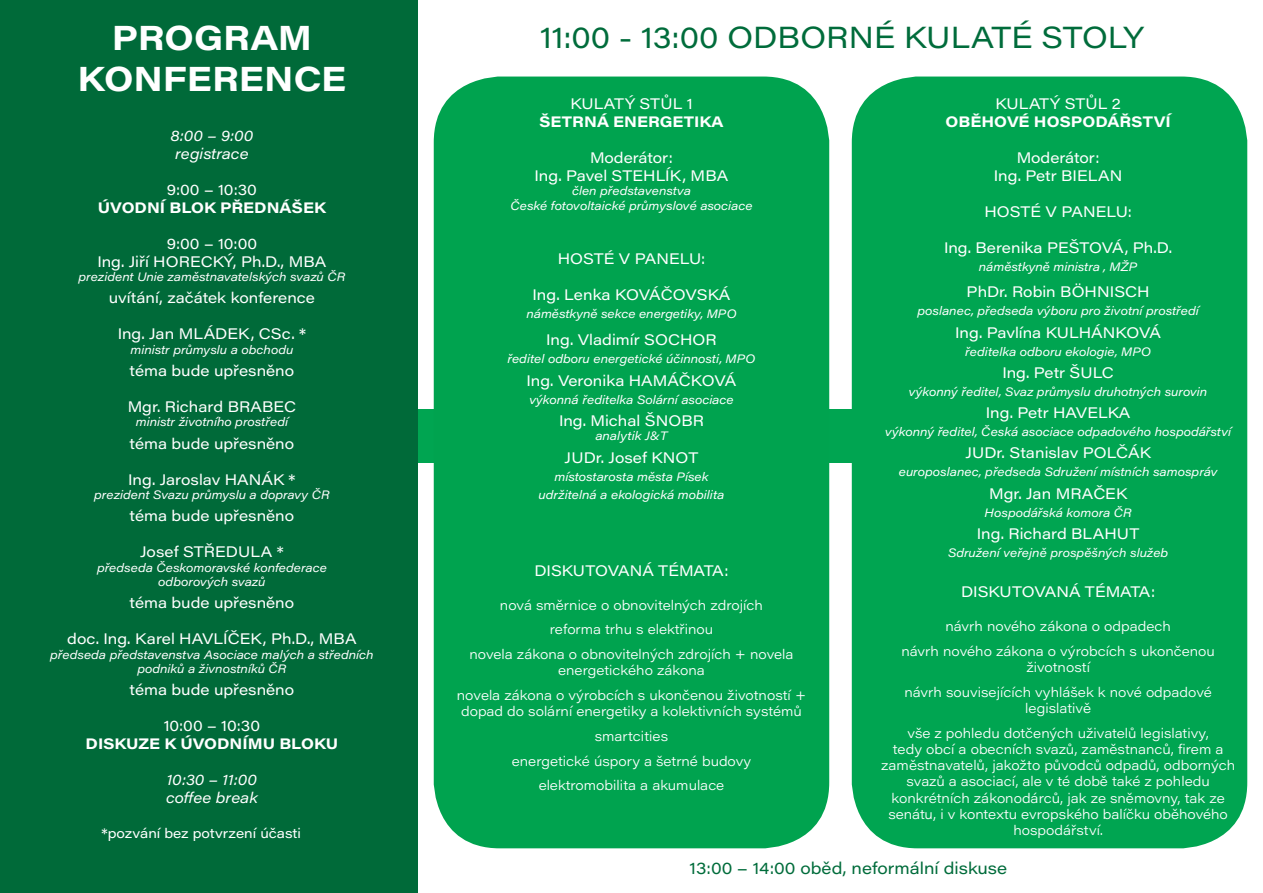
<style>
.page{position:relative;width:1263px;height:893px;background:#fff}
.page>*{position:absolute;margin:0;border:0;box-sizing:border-box;transform-origin:0 0}
.t1{font:700 34.2px "Acumin Pro Wide";color:#fff}
.t2{font:30px "Acumin Pro Wide";letter-spacing:.005em;color:#006c3b}
.t3{font:16.5px "Acumin Pro Wide";color:#006c3b}
.Paragraph_Style_1{font:15px "Acumin Pro Wide";color:#fff}
.t4{font:700 15px "Acumin Pro Wide";color:#fff}
.Styl_odstavce1{font:15px "Acumin Pro Wide";color:#fff}
.t5{font:italic 15px "Acumin Pro Wide";color:#fff}
.Styl_odstavce2{font:300 13.5px/16.2px "Acumin Pro Wide";color:#fff;text-align:center}
.t6{font:13.5px "Acumin Pro Wide";color:#fff}
.Styl_odstavce1-2{font:italic 12px/14.4px "Acumin Pro Wide";letter-spacing:.005em;color:#fff;text-align:center}
.Styl_odstavce2-2{font:italic 12px "Acumin Pro Wide";color:#fff}
</style>
<div class="page">
<div style="left:829px;top:409px;width:23px;height:53px;background:#00a551"></div>
<div style="left:417px;top:409px;width:17px;height:53px;background:#00a551"></div>
<div style="left:852px;top:77px;width:395px;height:771px;background:#00a551;border-radius:66px"></div>
<div style="left:0;top:0;width:417px;height:893px;background:#006a39"></div>
<div style="left:434px;top:77px;width:395px;height:771px;background:#00a34f;border-radius:66px"></div>
<p class="t1" style="left:112px;top:13px;width:202px">PROGRAM</p>
<p class="t1" style="left:78px;top:54px;width:270px">KONFERENCE</p>
<p class="t5" style="left:170px;top:125px;width:85px">8:00 – 9:00</p>
<p class="t5" style="left:175px;top:143px;width:75px">registrace</p>
<p class="Paragraph_Style_1" style="left:167px;top:179px;width:92px">9:00 – 10:30</p>
<p class="t4" style="left:98px;top:196px;width:229px">ÚVODNÍ BLOK PŘEDNÁŠEK</p>
<p class="Paragraph_Style_1" style="left:167px;top:233px;width:92px">9:00 – 10:00</p>
<p class="Paragraph_Style_1" style="left:97px;top:251px;width:231px">Ing. Jiří HORECKÝ, Ph.D., MBA</p>
<p class="Styl_odstavce1-2" style="left:78px;top:269px;width:268px">prezident Unie zaměstnavatelských svazů ČR</p>
<p class="Paragraph_Style_1" style="left:109px;top:287px;width:208px">uvítání, začátek konference</p>
<p class="Paragraph_Style_1" style="left:118px;top:323px;width:190px">Ing. Jan MLÁDEK, CSc. *</p>
<p class="Styl_odstavce1-2" style="left:130px;top:342px;width:164px">ministr průmyslu a obchodu</p>
<p class="Paragraph_Style_1" style="left:130px;top:360px;width:166px">téma bude upřesněno</p>
<p class="Paragraph_Style_1" style="left:128px;top:396px;width:170px">Mgr. Richard BRABEC</p>
<p class="Styl_odstavce1-2" style="left:136px;top:414px;width:154px">ministr životního prostředí</p>
<p class="Paragraph_Style_1" style="left:130px;top:433px;width:166px">téma bude upřesněno</p>
<p class="Paragraph_Style_1" style="left:128px;top:469px;width:169px">Ing. Jaroslav HANÁK *</p>
<p class="Styl_odstavce1-2" style="left:94px;top:487px;width:237px">prezident Svazu průmyslu a dopravy ČR</p>
<p class="Paragraph_Style_1" style="left:130px;top:505px;width:166px">téma bude upřesněno</p>
<p class="Paragraph_Style_1" style="left:140px;top:541px;width:145px">Josef STŘEDULA *</p>
<p class="Styl_odstavce1-2" style="left:97px;top:560px;width:231px">předseda Českomoravské konfederace odborových svazů</p>
<p class="Paragraph_Style_1" style="left:130px;top:592px;width:166px">téma bude upřesněno</p>
<p class="Paragraph_Style_1" style="left:67px;top:628px;width:291px">doc. Ing. Karel HAVLÍČEK, Ph.D., MBA</p>
<p class="Styl_odstavce1-2" style="left:50px;top:647px;width:325px">předseda představenstva Asociace malých a středních podniků a živnostníků ČR</p>
<p class="Paragraph_Style_1" style="left:130px;top:679px;width:166px">téma bude upřesněno</p>
<p class="Paragraph_Style_1" style="left:164px;top:715px;width:98px">10:00 – 10:30</p>
<p class="t4" style="left:86px;top:733px;width:254px">DISKUZE K ÚVODNÍMU BLOKU</p>
<p class="t5" style="left:167px;top:769px;width:92px">10:30 – 11:00</p>
<p class="t5" style="left:166px;top:787px;width:93px">coffee break</p>
<p class="t6" style="left:102px;top:824px;width:201px">*pozvání bez potvrzení účasti</p>
<p class="t2" style="left:540px;top:16px;width:605px">11:00 - 13:00 ODBORNÉ KULATÉ STOLY</p>
<p class="Paragraph_Style_1" style="left:570px;top:93px;width:124px">KULATÝ STŮL 1</p>
<p class="t4" style="left:539px;top:111px;width:186px">ŠETRNÁ ENERGETIKA</p>
<p class="Paragraph_Style_1" style="left:590px;top:147px;width:84px">Moderátor:</p>
<p class="Paragraph_Style_1" style="left:535px;top:165px;width:195px">Ing. Pavel STEHLÍK, MBA</p>
<p class="Styl_odstavce1-2" style="left:572px;top:183px;width:120px">člen představenstva</p>
<p class="Styl_odstavce1-2" style="left:510px;top:198px;width:244px">České fotovoltaické průmyslové asociace</p>
<p class="Paragraph_Style_1" style="left:558px;top:248px;width:149px">HOSTÉ V PANELU:</p>
<p class="Paragraph_Style_1" style="left:533px;top:284px;width:199px">Ing. Lenka KOVÁČOVSKÁ</p>
<p class="Styl_odstavce2-2" style="left:526px;top:305px;width:212px">náměstkyně sekce energetiky, MPO</p>
<p class="Styl_odstavce1" style="left:546px;top:329px;width:172px">Ing. Vladimír SOCHOR</p>
<p class="Styl_odstavce1-2" style="left:507px;top:351px;width:250px">ředitel odboru energetické účinnosti, MPO</p>
<p class="Styl_odstavce1" style="left:526px;top:370px;width:211px">Ing. Veronika HAMÁČKOVÁ</p>
<p class="Styl_odstavce1-2" style="left:529px;top:392px;width:206px">výkonná ředitelka Solární asociace</p>
<p class="Paragraph_Style_1" style="left:559px;top:410px;width:146px">Ing. Michal ŠNOBR</p>
<p class="Styl_odstavce1-2" style="left:595px;top:428px;width:74px">analytik J&amp;T</p>
<p class="Styl_odstavce1" style="left:565px;top:447px;width:135px">JUDr. Josef KNOT</p>
<p class="Styl_odstavce1-2" style="left:538px;top:467px;width:187px;line-height:18px">místostarosta města Písek udržitelná a ekologická mobilita</p>
<p class="Paragraph_Style_1" style="left:995px;top:93px;width:127px">KULATÝ STŮL 2</p>
<p class="t4" style="left:945px;top:111px;width:227px">OBĚHOVÉ HOSPODÁŘSTVÍ</p>
<p class="Paragraph_Style_1" style="left:1017px;top:147px;width:84px">Moderátor:</p>
<p class="Paragraph_Style_1" style="left:994px;top:165px;width:130px">Ing. Petr BIELAN</p>
<p class="Paragraph_Style_1" style="left:984px;top:201px;width:149px">HOSTÉ V PANELU:</p>
<p class="Paragraph_Style_1" style="left:944px;top:237px;width:230px">Ing. Berenika PEŠTOVÁ, Ph.D.</p>
<p class="Styl_odstavce1-2" style="left:979px;top:259px;width:160px">náměstkyně ministra , MŽP</p>
<p class="Paragraph_Style_1" style="left:967px;top:281px;width:185px">PhDr. Robin BÖHNISCH</p>
<p class="Styl_odstavce1-2" style="left:917px;top:303px;width:283px">poslanec, předseda výboru pro životní prostředí</p>
<p class="Paragraph_Style_1" style="left:955px;top:322px;width:207px">Ing. Pavlína KULHÁNKOVÁ</p>
<p class="Styl_odstavce1-2" style="left:965px;top:344px;width:187px">ředitelka odboru ekologie, MPO</p>
<p class="Paragraph_Style_1" style="left:1002px;top:362px;width:113px">Ing. Petr ŠULC</p>
<p class="Styl_odstavce1-2" style="left:909px;top:384px;width:300px">výkonný ředitel, Svaz průmyslu druhotných surovin</p>
<p class="Paragraph_Style_1" style="left:986px;top:402px;width:146px">Ing. Petr HAVELKA</p>
<p class="Styl_odstavce1-2" style="left:885px;top:424px;width:347px">výkonný ředitel, Česká asociace odpadového hospodářství</p>
<p class="Paragraph_Style_1" style="left:965px;top:442px;width:187px">JUDr. Stanislav POLČÁK</p>
<p class="Styl_odstavce1-2" style="left:899px;top:464px;width:320px">europoslanec, předseda Sdružení místních samospráv</p>
<p class="Paragraph_Style_1" style="left:989px;top:483px;width:140px">Mgr. Jan MRAČEK</p>
<p class="Styl_odstavce1-2" style="left:985px;top:505px;width:149px">Hospodářská komora ČR</p>
<p class="Paragraph_Style_1" style="left:977px;top:523px;width:164px">Ing. Richard BLAHUT</p>
<p class="Styl_odstavce1-2" style="left:948px;top:545px;width:222px">Sdružení veřejně prospěšných služeb</p>
<p class="Paragraph_Style_1" style="left:961px;top:581px;width:196px">DISKUTOVANÁ TÉMATA:</p>
<p class="Styl_odstavce2" style="left:945px;top:618px;width:227px">návrh nového zákona o odpadech</p>
<p class="Styl_odstavce2" style="left:901px;top:643px;width:315px">návrh nového zákona o výrobcích s ukončenou životností</p>
<p class="Styl_odstavce2" style="left:904px;top:683px;width:309px">návrh souvisejících vyhlášek k nové odpadové legislativě</p>
<p class="Styl_odstavce2" style="left:881px;top:724px;width:356px">vše z pohledu dotčených uživatelů legislativy,<br>tedy obcí a obecních svazů, zaměstnanců, firem a zaměstnavatelů, jakožto původců odpadů, odborných svazů a asociací, ale v té době také z pohledu konkrétních zákonodárců, jak ze sněmovny, tak ze senátu, i v kontextu evropského balíčku oběhového hospodářství.</p>
<p class="t3" style="left:690px;top:857px;width:319px">13:00 – 14:00 oběd, neformální diskuse</p>
<p class="Paragraph_Style_1" style="left:534px;top:559px;width:196px">DISKUTOVANÁ TÉMATA:</p>
<p class="Styl_odstavce2" style="left:500px;top:596px;width:265px">nová směrnice o obnovitelných zdrojích</p>
<p class="Styl_odstavce2" style="left:550px;top:621px;width:165px">reforma trhu s elektřinou</p>
<p class="Styl_odstavce2" style="left:469px;top:646px;width:326px">novela zákona o obnovitelných zdrojích + novela energetického zákona</p>
<p class="Styl_odstavce2" style="left:457px;top:687px;width:351px">novela zákona o výrobcích s ukončenou životností + dopad do solární energetiky a kolektivních systémů</p>
<p class="Styl_odstavce2" style="left:595px;top:727px;width:75px">smartcities</p>
<p class="Styl_odstavce2" style="left:512px;top:752px;width:241px">energetické úspory a šetrné budovy</p>
<p class="Styl_odstavce2" style="left:539px;top:777px;width:187px">elektromobilita a akumulace</p>
</div>
